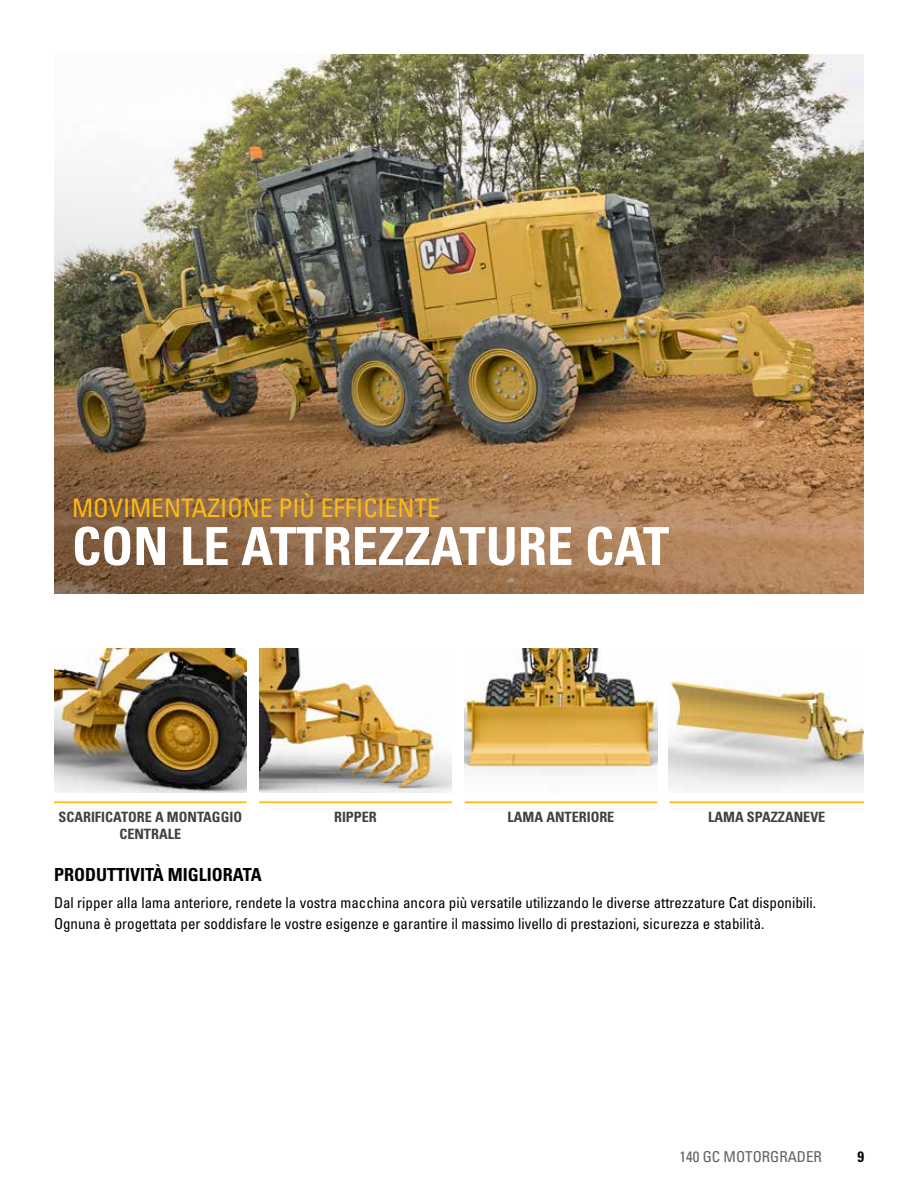
<style>
.page{position:relative;width:918px;height:1188px;background:#fff}
.page>*{position:absolute;margin:0;border:0;box-sizing:border-box;transform-origin:0 0}
.Headline_large_white{font:700 condensed 52.5px "Univers LT Std";color:#fff}
.Subhead_small_yellow{font:condensed 25.5px "Univers LT Std";color:#fdba12}
.Headline_small_black{font:700 condensed 18px "Univers LT Std";color:#000}
.Body_copy{font:condensed 15px/21px "Univers LT Std";color:#000}
.t1{font:condensed 15px "Univers LT Std";color:#5e6263}
.t2{font:700 condensed 15px "Univers LT Std";color:#000}
.Image_Caption{font:700 condensed 14.25px/16.5px "Univers LT Std";color:#414042;text-align:center}
</style>
<div class="page">
<img style="left:54px;top:54px;width:810px;height:540px">
<hr style="left:54px;top:801px;width:193px;height:2px;background:#fdba12">
<hr style="left:259px;top:801px;width:193px;height:2px;background:#fdba12">
<hr style="left:465px;top:801px;width:192px;height:2px;background:#fdba12">
<hr style="left:670px;top:801px;width:194px;height:2px;background:#fdba12">
<img style="left:54px;top:649px;width:193px;height:144px">
<img style="left:259px;top:649px;width:193px;height:144px">
<img style="left:465px;top:649px;width:192px;height:126px">
<img style="left:669px;top:680px;width:195px;height:109px">
<p class="Subhead_small_yellow" style="left:72px;top:492px;width:369px">MOVIMENTAZIONE PIÙ EFFICIENTE</p>
<p class="Headline_large_white" style="left:72px;top:514px;width:599px">CON LE ATTREZZATURE CAT</p>
<p class="Image_Caption" style="left:59px;top:809px;width:185px">SCARIFICATORE A MONTAGGIO<br>CENTRALE</p>
<p class="Image_Caption" style="left:334px;top:809px;width:44px">RIPPER</p>
<p class="Image_Caption" style="left:508px;top:809px;width:108px">LAMA ANTERIORE</p>
<p class="Image_Caption" style="left:708px;top:809px;width:119px">LAMA SPAZZANEVE</p>
<p class="Headline_small_black" style="left:54px;top:863px;width:209px">PRODUTTIVITÀ MIGLIORATA</p>
<p class="Body_copy" style="left:54px;top:892px;width:764px">Dal ripper alla lama anteriore, rendete la vostra macchina ancora più versatile utilizzando le diverse attrezzature Cat disponibili.<br>Ognuna è progettata per soddisfare le vostre esigenze e garantire il massimo livello di prestazioni, sicurezza e stabilità.</p>
<p class="t1" style="left:680px;top:1147px;width:144px">140 GC MOTORGRADER</p>
<p class="t2" style="left:857px;top:1147px;width:8px">9</p>
</div>
